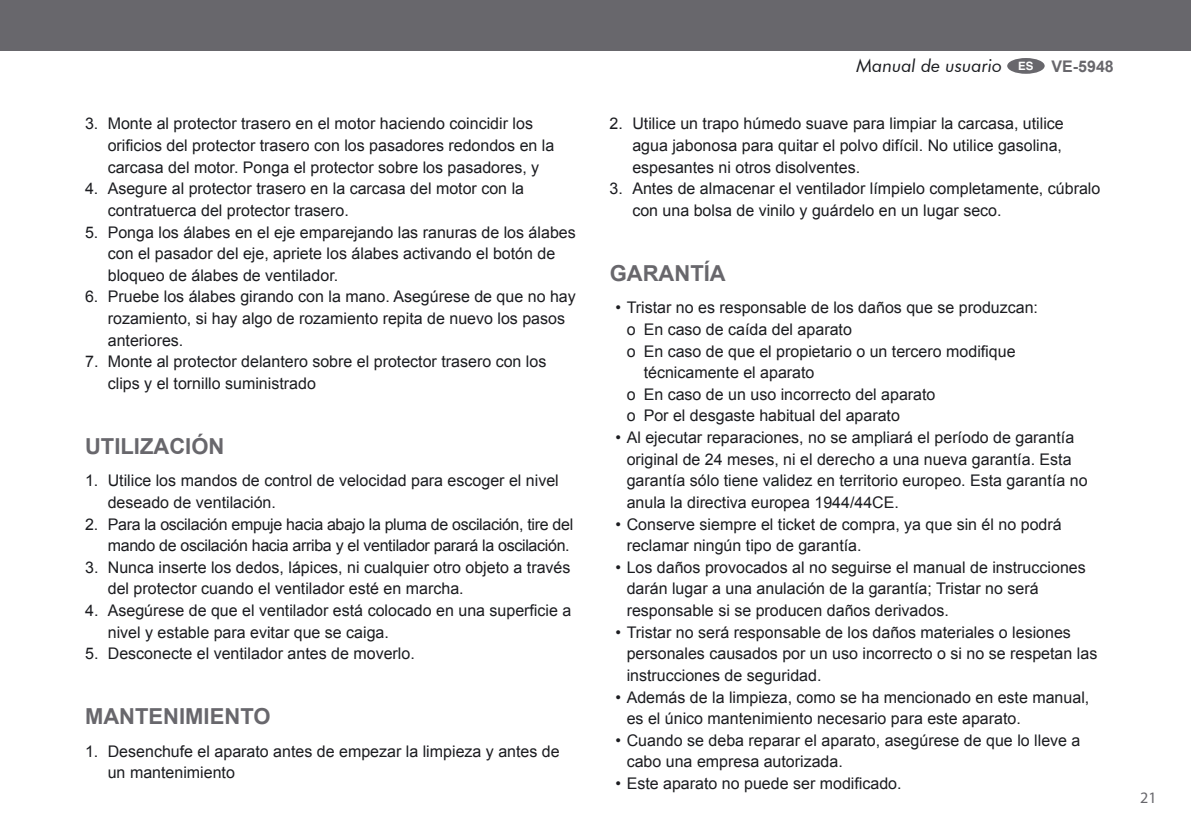
<style>
.page{position:relative;width:1191px;height:840px;background:#fff}
.page>*{position:absolute;margin:0;border:0;box-sizing:border-box;transform-origin:0 0}
.t1{font:700 22px "Arial";color:#68676c}
.t2{font:italic 18px "Futura BT";color:#1b1c20}
.t3{font:16px/21.6px "Arial";color:#1b1c20}
.t4{font:16px/21.6px "Arial";letter-spacing:-.02em;color:#1b1c20;text-align:right}
.t5{font:700 16px "Arial";color:#68676c}
.t6{font:16px "Myriad Pro";color:#68676c}
.s1{font-family:"Helvetica LT Std";font-weight:700;font-style:normal;font-size:11.6px;color:#fff}
</style>
<div class="page">
<div style="left:0;top:0;width:1191px;height:51px;background:#68676c"></div>
<div style="left:1007px;top:58px;width:37px;height:16px;background:#68676c;border-radius:50%"></div>
<p class="t3" style="left:108px;top:113px;width:448px;text-indent:-23px">3. Monte al protector trasero en el motor haciendo coincidir los orificios del protector trasero con los pasadores redondos en la carcasa del motor. Ponga el protector sobre los pasadores, y</p>
<p class="t3" style="left:108px;top:178px;width:418px;text-indent:-23px">4. Asegure al protector trasero en la carcasa del motor con la contratuerca del protector trasero.</p>
<p class="t3" style="left:108px;top:221px;width:469px;text-indent:-23px">5. Ponga los álabes en el eje emparejando las ranuras de los álabes con el pasador del eje, apriete los álabes activando el botón de bloqueo de álabes de ventilador.</p>
<p class="t3" style="left:108px;top:286px;width:469px;text-indent:-23px">6. Pruebe los álabes girando con la mano. Asegúrese de que no hay rozamiento, si hay algo de rozamiento repita de nuevo los pasos anteriores.</p>
<p class="t3" style="left:108px;top:351px;width:440px;text-indent:-23px">7. Monte al protector delantero sobre el protector trasero con los clips y el tornillo suministrado</p>
<h1 class="t1" style="left:85px;top:431px;width:141px">UTILIZACIÓN</h1>
<p class="t3" style="left:108px;top:469px;width:452px;text-indent:-23px">1. Utilice los mandos de control de velocidad para escoger el nivel deseado de ventilación.</p>
<p class="t4" style="left:85px;top:513px;width:490px">2. Para la oscilación empuje hacia abajo la pluma de oscilación, tire del mando de oscilación hacia arriba y el ventilador parará la oscilación.</p>
<p class="t3" style="left:108px;top:556px;width:464px;text-indent:-23px">3. Nunca inserte los dedos, lápices, ni cualquier otro objeto a través del protector cuando el ventilador esté en marcha.</p>
<p class="t3" style="left:108px;top:599px;width:465px;text-indent:-23px">4. Asegúrese de que el ventilador está colocado en una superficie a nivel y estable para evitar que se caiga.</p>
<p class="t3" style="left:85px;top:642px;width:331px">5. Desconecte el ventilador antes de moverlo.</p>
<h1 class="t1" style="left:85px;top:701px;width:187px">MANTENIMIENTO</h1>
<p class="t3" style="left:108px;top:739px;width:453px;text-indent:-23px">1. Desenchufe el aparato antes de empezar la limpieza y antes de un mantenimiento</p>
<p class="t2" style="left:856px;top:54px;width:178px">Manual de usuario <span class="s1">ES</span></p>
<p class="t5" style="left:1051px;top:56px;width:64px">VE-5948</p>
<p class="t3" style="left:632px;top:113px;width:433px;text-align:justify;text-indent:-23px">2. Utilice un trapo húmedo suave para limpiar la carcasa, utilice agua jabonosa para quitar el polvo difícil. No utilice gasolina, espesantes ni otros disolventes.</p>
<p class="t3" style="left:632px;top:178px;width:469px;text-indent:-23px">3. Antes de almacenar el ventilador límpielo completamente, cúbralo con una bolsa de vinilo y guárdelo en un lugar seco.</p>
<h1 class="t1" style="left:609px;top:258px;width:118px">GARANTÍA</h1>
<p class="t3" style="left:615px;top:297px;width:424px">• Tristar no es responsable de los daños que se produzcan:</p>
<p class="t3" style="left:626px;top:318px;width:227px">o En caso de caída del aparato</p>
<p class="t3" style="left:626px;top:340px;width:390px">o En caso de que el propietario o un tercero modifique</p>
<p class="t3" style="left:643px;top:361px;width:172px">técnicamente el aparato</p>
<p class="t3" style="left:626px;top:383px;width:310px">o En caso de un uso incorrecto del aparato</p>
<p class="t3" style="left:626px;top:405px;width:275px">o Por el desgaste habitual del aparato</p>
<p class="t3" style="left:626px;top:426px;width:462px;text-indent:-11px">• Al ejecutar reparaciones, no se ampliará el período de garantía original de 24 meses, ni el derecho a una nueva garantía. Esta garantía sólo tiene validez en territorio europeo. Esta garantía no anula la directiva europea 1944/44CE.</p>
<p class="t3" style="left:626px;top:513px;width:436px;text-indent:-11px">• Conserve siempre el ticket de compra, ya que sin él no podrá reclamar ningún tipo de garantía.</p>
<p class="t3" style="left:626px;top:556px;width:460px;text-indent:-11px">• Los daños provocados al no seguirse el manual de instrucciones darán lugar a una anulación de la garantía; Tristar no será responsable si se producen daños derivados.</p>
<p class="t3" style="left:626px;top:621px;width:472px;text-indent:-11px">• Tristar no será responsable de los daños materiales o lesiones personales causados por un uso incorrecto o si no se respetan las instrucciones de seguridad.</p>
<p class="t3" style="left:626px;top:685px;width:464px;text-indent:-11px">• Además de la limpieza, como se ha mencionado en este manual, es el único mantenimiento necesario para este aparato.</p>
<p class="t3" style="left:626px;top:729px;width:455px;text-indent:-11px">• Cuando se deba reparar el aparato, asegúrese de que lo lleve a cabo una empresa autorizada.</p>
<p class="t3" style="left:615px;top:772px;width:288px">• Este aparato no puede ser modificado.</p>
<p class="t6" style="left:1140px;top:788px;width:18px">21</p>
</div>
